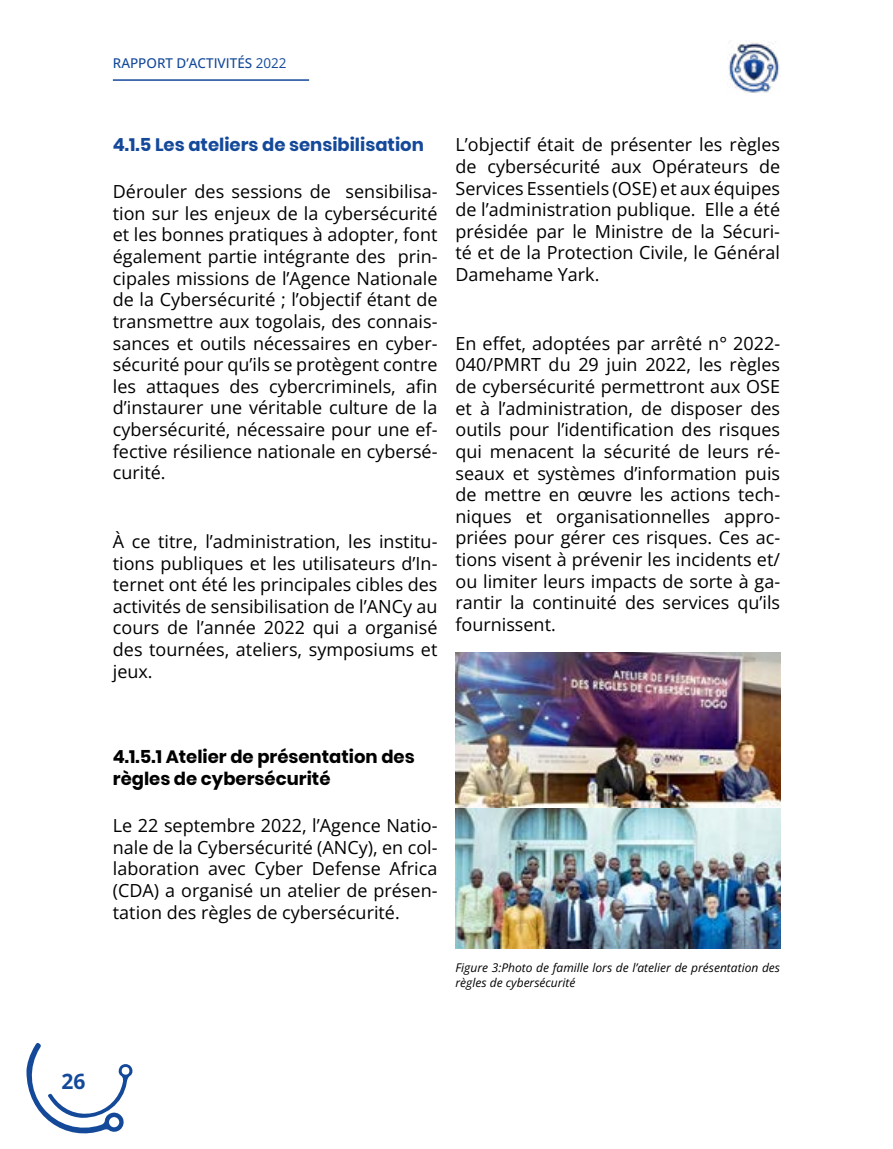
<style>
.page{position:relative;width:893px;height:1149px;background:#fff}
.page>*{position:absolute;margin:0;border:0;box-sizing:border-box;transform-origin:0 0}
.t1{font:700 21px "Open Sans";color:#14499a}
.t2{font:18px/21.6px "Open Sans";color:#000;text-align:justify}
.t3{font:700 18px/21.6px "Poppins";color:#000}
.t4{font:700 18px "Poppins";color:#14499a}
.t5{font:500 13.5px "Open Sans";color:#14499a}
.t6{font:italic 12px/14.4px "Open Sans";color:#000}
.s1{font-weight:400}
</style>
<div class="page">
<img style="left:455px;top:652px;width:325px;height:296px">
<img style="left:728px;top:42px;width:52px;height:51px">
<hr style="left:113px;top:79px;width:196px;height:2px;background:#14499a">
<svg style="left:26px;top:1043px;width:107px;height:91px"></svg>
<p class="t5" style="left:113px;top:54px;width:175px">RAPPORT D’ACTIVITÉS <span class="s1">2022</span></p>
<p class="t4" style="left:113px;top:134px;width:312px">4.1.5 Les ateliers de sensibilisation</p>
<p class="t2" style="left:113px;top:180px;width:326px">Dérouler des sessions de sensibilisa&shy;tion sur les enjeux de la cybersécurité et les bonnes pratiques à adopter, font également partie intégrante des prin&shy;cipales missions de l’Agence Nationale de la Cybersécurité ; l’objectif étant de transmettre aux togolais, des connais&shy;sances et outils nécessaires en cyber&shy;sécurité pour qu’ils se protègent contre les attaques des cybercriminels, afin d’instaurer une véritable culture de la cybersécurité, nécessaire pour une ef&shy;fective résilience nationale en cybersé&shy;curité.</p>
<p class="t2" style="left:113px;top:530px;width:326px">À ce titre, l’administration, les institu&shy;tions publiques et les utilisateurs d’In&shy;ternet ont été les principales cibles des activités de sensibilisation de l’ANCy au cours de l’année 2022 qui a organisé des tournées, ateliers, symposiums et jeux.</p>
<p class="t2" style="left:455px;top:133px;width:326px">L’objectif était de présenter les règles de cybersécurité aux Opérateurs de Services Essentiels (OSE) et aux équipes de l’administration publique. Elle a été présidée par le Ministre de la Sécuri&shy;té et de la Protection Civile, le Général Damehame Yark.</p>
<p class="t2" style="left:455px;top:332px;width:326px">En effet, adoptées par arrêté n° 2022- 040/PMRT du 29 juin 2022, les règles de cybersécurité permettront aux OSE et à l’administration, de disposer des outils pour l’identification des risques qui menacent la sécurité de leurs ré&shy;seaux et systèmes d’information puis de mettre en œuvre les actions tech&shy;niques et organisationnelles appro&shy;priées pour gérer ces risques. Ces ac&shy;tions visent à prévenir les incidents et/ ou limiter leurs impacts de sorte à ga&shy;rantir la continuité des services qu’ils fournissent.</p>
<p class="t3" style="left:113px;top:746px;width:303px">4.1.5.1 Atelier de présentation des règles de cybersécurité</p>
<p class="t2" style="left:113px;top:814px;width:326px">Le 22 septembre 2022, l’Agence Natio&shy;nale de la Cybersécurité (ANCy), en col&shy;laboration avec Cyber Defense Africa (CDA) a organisé un atelier de présen&shy;tation des règles de cybersécurité.</p>
<p class="t6" style="left:455px;top:959px;width:326px">Figure 3:Photo de famille lors de l’atelier de présentation des règles de cybersécurité</p>
<p class="t1" style="left:62px;top:1066px;width:26px">26</p>
</div>
